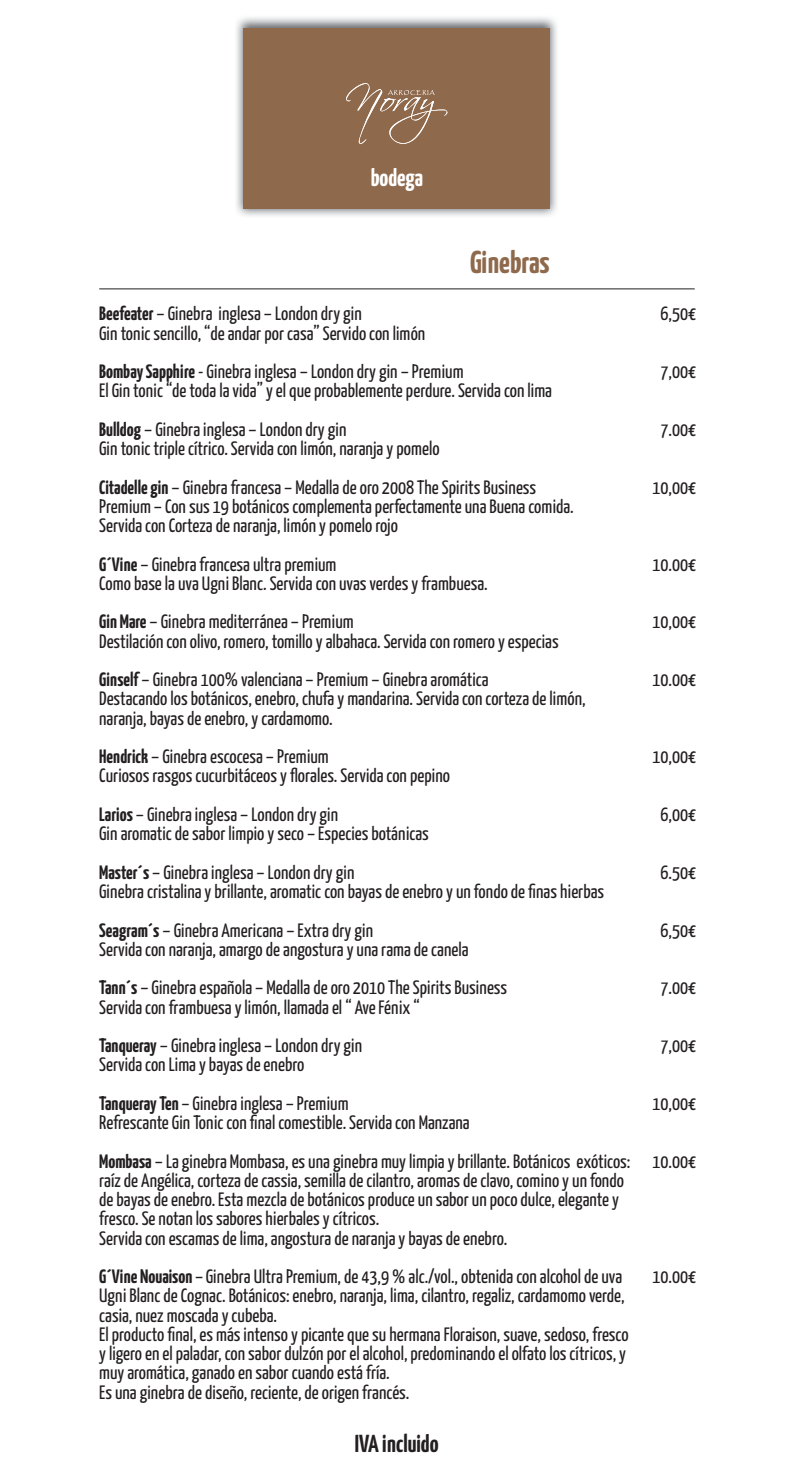
<style>
.page{position:relative;width:794px;height:1464px;background:#fff}
.page>*{position:absolute;margin:0;border:0;box-sizing:border-box;transform-origin:0 0}
.t1{font:700 31.5px "Yanone Kaffeesatz";letter-spacing:-.005em;color:#8f694c}
.t2{font:700 24.5px "Yanone Kaffeesatz";color:#231f20}
.t3{font:700 24.5px "Yanone Kaffeesatz";color:#fff}
.t4{font:19.25px/38.5px "Yanone Kaffeesatz";color:#231f20}
.s1{font-weight:700}
</style>
<div class="page">
<img style="left:236px;top:17px;width:321px;height:199px">
<div style="left:243px;top:28px;width:307px;height:181px;background:#8f694c"></div>
<svg style="left:346px;top:83px;width:101px;height:61px"></svg>
<hr style="left:99px;top:288px;width:595px;height:1px;background:#231f20">
<p class="t3" style="left:371px;top:160px;width:54px">bodega</p>
<h1 class="t1" style="left:470px;top:240px;width:81px">Ginebras</h1>
<p class="t4" style="left:99px;top:293px;width:264px"><span class="s1">Beefeater</span> – Ginebra inglesa – London dry gin</p>
<p class="t4" style="left:660px;top:293px;width:37px">6,50€</p>
<p class="t4" style="left:99px;top:312px;width:366px">Gin tonic sencillo, “de andar por casa” Servido con limón<br><span class="s1">Bombay Sapphire</span> - Ginebra inglesa – London dry gin – Premium</p>
<p class="t4" style="left:660px;top:351px;width:37px">7,00€</p>
<p class="t4" style="left:99px;top:370px;width:454px">El Gin tonic “de toda la vida” y el que probablemente perdure. Servida con lima<br><span class="s1">Bulldog</span> – Ginebra inglesa – London dry gin</p>
<p class="t4" style="left:660px;top:408px;width:37px">7.00€</p>
<p class="t4" style="left:99px;top:428px;width:438px">Gin tonic triple cítrico. Servida con limón, naranja y pomelo<br><span class="s1">Citadelle gin</span> – Ginebra francesa – Medalla de oro 2008 The Spirits Business</p>
<p class="t4" style="left:652px;top:466px;width:45px">10,00€</p>
<p class="t4" style="left:99px;top:495px;width:476px;line-height:19.2px">Premium – Con sus 19 botánicos complementa perfectamente una Buena comida.<br>Servida con Corteza de naranja, limón y pomelo rojo</p>
<p class="t4" style="left:99px;top:543px;width:239px"><span class="s1">G´Vine</span> – Ginebra francesa ultra premium</p>
<p class="t4" style="left:652px;top:543px;width:45px">10.00€</p>
<p class="t4" style="left:99px;top:562px;width:390px">Como base la uva Ugni Blanc. Servida con uvas verdes y frambuesa.<br><span class="s1">Gin Mare</span> – Ginebra mediterránea – Premium</p>
<p class="t4" style="left:652px;top:601px;width:45px">10,00€</p>
<p class="t4" style="left:99px;top:620px;width:461px">Destilación con olivo, romero, tomillo y albahaca. Servida con romero y especias<br><span class="s1">Ginself</span> – Ginebra 100% valenciana – Premium – Ginebra aromática</p>
<p class="t4" style="left:652px;top:659px;width:45px">10.00€</p>
<p class="t4" style="left:99px;top:688px;width:488px;line-height:19.2px">Destacando los botánicos, enebro, chufa y mandarina. Servida con corteza de limón, naranja, bayas de enebro, y cardamomo.</p>
<p class="t4" style="left:99px;top:736px;width:231px"><span class="s1">Hendrick</span> – Ginebra escocesa – Premium</p>
<p class="t4" style="left:652px;top:736px;width:45px">10,00€</p>
<p class="t4" style="left:99px;top:755px;width:352px">Curiosos rasgos cucurbitáceos y florales. Servida con pepino<br><span class="s1">Larios</span> – Ginebra inglesa – London dry gin</p>
<p class="t4" style="left:660px;top:793px;width:37px">6,00€</p>
<p class="t4" style="left:99px;top:813px;width:331px">Gin aromatic de sabor limpio y seco – Especies botánicas<br><span class="s1">Master´s</span> – Ginebra inglesa – London dry gin</p>
<p class="t4" style="left:660px;top:851px;width:37px">6.50€</p>
<p class="t4" style="left:99px;top:870px;width:506px">Ginebra cristalina y brillante, aromatic con bayas de enebro y un fondo de finas hierbas<br><span class="s1">Seagram´s</span> – Ginebra Americana – Extra dry gin</p>
<p class="t4" style="left:660px;top:909px;width:37px">6,50€</p>
<p class="t4" style="left:99px;top:928px;width:409px">Servida con naranja, amargo de angostura y una rama de canela<br><span class="s1">Tann´s</span> – Ginebra española – Medalla de oro 2010 The Spirits Business</p>
<p class="t4" style="left:660px;top:967px;width:37px">7.00€</p>
<p class="t4" style="left:99px;top:986px;width:322px">Servida con frambuesa y limón, llamada el “ Ave Fénix “<br><span class="s1">Tanqueray</span> – Ginebra inglesa – London dry gin</p>
<p class="t4" style="left:660px;top:1024px;width:37px">7,00€</p>
<p class="t4" style="left:99px;top:1044px;width:251px">Servida con Lima y bayas de enebro<br><span class="s1">Tanqueray Ten</span> – Ginebra inglesa – Premium</p>
<p class="t4" style="left:652px;top:1082px;width:45px">10,00€</p>
<p class="t4" style="left:99px;top:1101px;width:598px">Refrescante Gin Tonic con final comestible. Servida con Manzana<br><span class="s1">Mombasa</span> – La ginebra Mombasa, es una ginebra muy limpia y brillante. Botánicos exóticos: 10.00€</p>
<p class="t4" style="left:99px;top:1169px;width:526px;line-height:19.2px">raíz de Angélica, corteza de cassia, semilla de cilantro, aromas de clavo, comino y un fondo de bayas de enebro. Esta mezcla de botánicos produce un sabor un poco dulce, elegante y fresco. Se notan los sabores hierbales y cítricos.<br>Servida con escamas de lima, angostura de naranja y bayas de enebro.</p>
<p class="t4" style="left:99px;top:1255px;width:524px"><span class="s1">G´Vine Nouaison</span> – Ginebra Ultra Premium, de 43,9 % alc./vol., obtenida con alcohol de uva</p>
<p class="t4" style="left:652px;top:1255px;width:45px">10.00€</p>
<p class="t4" style="left:99px;top:1284px;width:531px;line-height:19.2px">Ugni Blanc de Cognac. Botánicos: enebro, naranja, lima, cilantro, regaliz, cardamomo verde, casia, nuez moscada y cubeba.<br>El producto final, es más intenso y picante que su hermana Floraison, suave, sedoso, fresco y ligero en el paladar, con sabor dulzón por el alcohol, predominando el olfato los cítricos, y muy aromática, ganado en sabor cuando está fría.<br>Es una ginebra de diseño, reciente, de origen francés.</p>
<p class="t2" style="left:355px;top:1426px;width:85px">IVA incluido</p>
</div>
